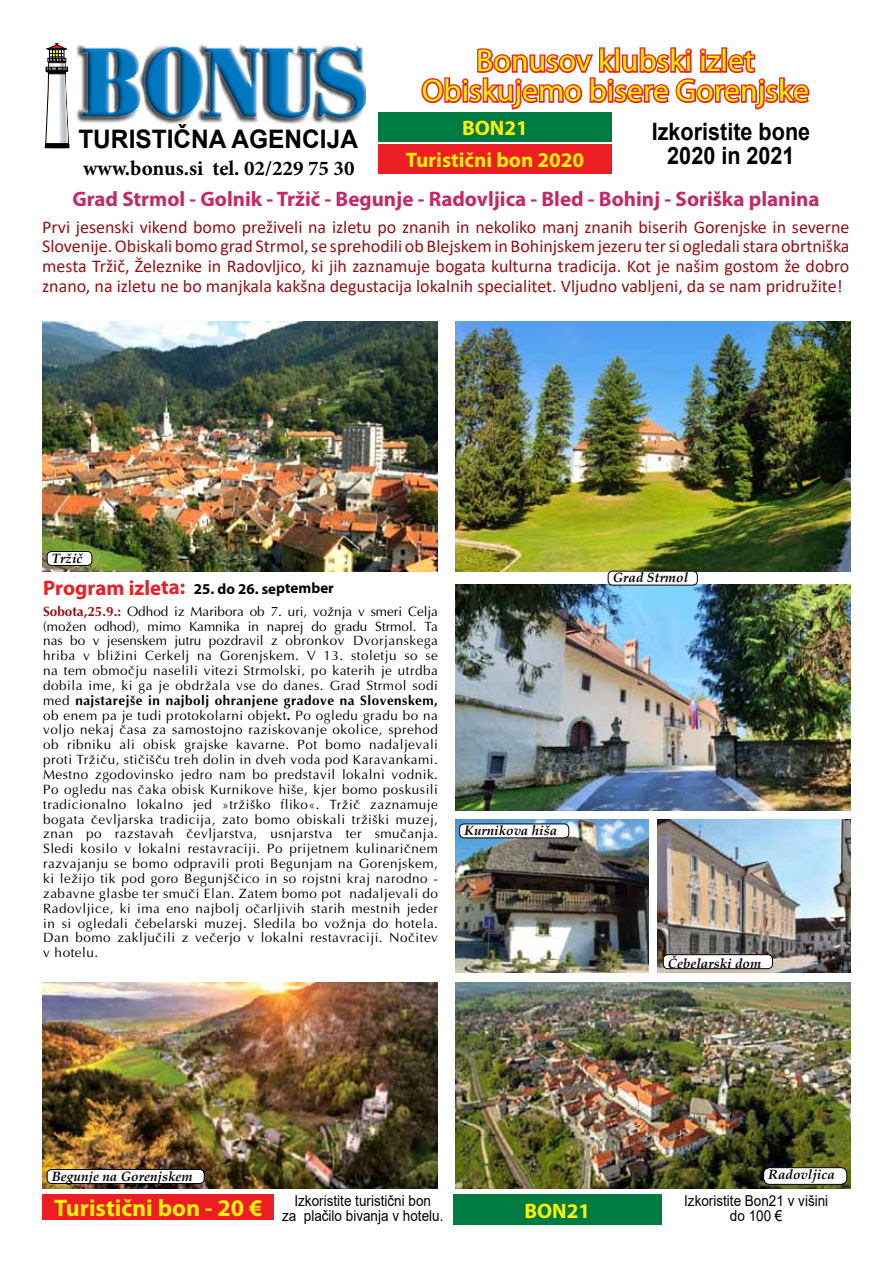
<style>
.page{position:relative;width:893px;height:1263px;background:#fff}
.page>*{position:absolute;margin:0;border:0;box-sizing:border-box;transform-origin:0 0}
.t1{font:31.5px/30px "Myriad Pro";letter-spacing:.005em;color:#fff200;text-align:center}
.t2{font:700 25.5px "Arial";color:#000;scale:.96 1}
.t3{font:700 24px/24px "Arial";color:#000;text-align:center;scale:.9 1}
.t4{font:700 21px "Myriad Pro";color:#c52768}
.t5{font:700 21px "Myriad Pro";color:#fff200}
.t6{font:700 21px "Minion Pro";color:#000}
.t7{font:18px/19.8px "Calibri";color:#971114;text-align:justify}
.t8{font:15px/15px "Arial";color:#000;scale:.9 1}
.t9{font:700 15px "Myriad Pro";color:#000}
.t10{font:13.5px/14.9px "Ottawa";letter-spacing:.035em;color:#000;text-align:justify}
.t11{font:italic 700 13.5px "Palatino Linotype";color:#000}
.s1{font-size:21px;color:#ed1d24}
.s2{font-weight:700;color:#971114}
.s3{font-weight:700}
</style>
<div class="page">
<img style="left:455px;top:819px;width:194px;height:153px">
<img style="left:657px;top:819px;width:194px;height:153px">
<img style="left:455px;top:982px;width:396px;height:206px">
<div style="left:128px;top:578px;width:7px;height:7px;border:3px solid #fff;border-radius:50%"></div>
<svg style="left:132px;top:578px;width:3px;height:7px"></svg>
<div style="left:179px;top:582px;width:7px;height:7px;border:3px solid #fff;border-radius:50%"></div>
<div style="left:180px;top:589px;width:6px;height:7px;border:3px solid #fff;border-radius:50%"></div>
<div style="left:460px;top:824px;width:109px;height:14px;background:#fff;border-radius:5px"></div>
<div style="left:459px;top:823px;width:110px;height:15px;border:1px solid #000;border-radius:5px"></div>
<div style="left:764px;top:1168px;width:83px;height:16px;background:#fff;border-radius:6px"></div>
<div style="left:763px;top:1167px;width:84px;height:18px;border:1px solid #000;border-radius:6px"></div>
<div style="left:43px;top:1195px;width:231px;height:25px;background:#ed1d24"></div>
<div style="left:453px;top:1195px;width:209px;height:30px;background:#007b41"></div>
<svg style="left:420px;top:47px;width:390px;height:127px"></svg>
<img style="left:77px;top:40px;width:289px;height:84px">
<svg style="left:45px;top:44px;width:24px;height:104px"></svg>
<div style="left:378px;top:112px;width:233px;height:30px;background:#007b41"></div>
<div style="left:378px;top:145px;width:233px;height:29px;background:#ed1d24"></div>
<img style="left:43px;top:321px;width:395px;height:251px">
<img style="left:455px;top:321px;width:395px;height:251px">
<img style="left:455px;top:584px;width:396px;height:226px">
<img style="left:43px;top:982px;width:395px;height:206px">
<div style="left:47px;top:1169px;width:157px;height:14px;background:#fff;border-radius:5px"></div>
<div style="left:47px;top:1169px;width:158px;height:15px;border:1px solid #000;border-radius:5px"></div>
<div style="left:608px;top:571px;width:90px;height:14px;border:1px solid #000;border-radius:5px"></div>
<div style="left:47px;top:551px;width:45px;height:14px;background:#fff;border-radius:5px"></div>
<div style="left:47px;top:551px;width:45px;height:15px;border:1px solid #000;border-radius:5px"></div>
<div style="left:663px;top:955px;width:109px;height:14px;background:#fff;border-radius:5px"></div>
<div style="left:663px;top:954px;width:110px;height:15px;border:1px solid #000;border-radius:5px"></div>
<h1 class="t1" style="left:422px;top:45px;width:389px">Bonusov klubski izlet<br>Obiskujemo bisere Gorenjske</h1>
<h2 class="t2" style="left:78px;top:121px;width:293px">TURISTIČNA AGENCIJA</h2>
<h3 class="t5" style="left:462px;top:114px;width:67px">BON21</h3>
<h3 class="t3" style="left:652px;top:119px;width:178px">Izkoristite bone<br>2020 in 2021</h3>
<h3 class="t5" style="left:406px;top:147px;width:180px">Turistični bon 2020</h3>
<h3 class="t6" style="left:83px;top:153px;width:273px">www.bonus.si tel. 02/229 75 30</h3>
<h3 class="t4" style="left:72px;top:185px;width:749px">Grad Strmol - Golnik - Tržič - Begunje - Radovljica - Bled - Bohinj - Soriška planina</h3>
<p class="t7" style="left:42px;top:216px;width:809px">Prvi jesenski vikend bomo preživeli na izletu po znanih in nekoliko manj znanih biserih Gorenjske in severne Slovenije. Obiskali bomo grad Strmol, se sprehodili ob Blejskem in Bohinjskem jezeru ter si ogledali stara obrtniška mesta Tržič, Železnike in Radovljico, ki jih zaznamuje bogata kulturna tradicija. Kot je našim gostom že dobro znano, na izletu ne bo manjkala kakšna degustacija lokalnih specialitet. Vljudno vabljeni, da se nam pridružite!</p>
<p class="t11" style="left:52px;top:548px;width:32px">Tržič</p>
<p class="t9" style="left:43px;top:582px;width:292px;rotate:-1deg"><span class="s1">Program izleta:</span> 25. do 26. september</p>
<p class="t10" style="left:43px;top:604px;width:396px"><span class="s2">Sobota,25.9.:</span> Odhod iz Maribora ob 7. uri, vožnja v smeri Celja (možen odhod), mimo Kamnika in naprej do gradu Strmol. Ta nas bo v jesenskem jutru pozdravil z obronkov Dvorjanskega hriba v bližini Cerkelj na Gorenjskem. V 13. stoletju so se na tem območju naselili vitezi Strmolski, po katerih je utrdba dobila ime, ki ga je obdržala vse do danes. Grad Strmol sodi med <span class="s3">najstarejše in najbolj ohranjene gradove na Slovenskem, </span>ob enem pa je tudi protokolarni objekt<span class="s3">.</span> Po ogledu gradu bo na voljo nekaj časa za samostojno raziskovanje okolice, sprehod ob ribniku ali obisk grajske kavarne. Pot bomo nadaljevali proti Tržiču, stičišču treh dolin in dveh voda pod Karavankami.<br>Mestno zgodovinsko jedro nam bo predstavil lokalni vodnik.<br>Po ogledu nas čaka obisk Kurnikove hiše, kjer bomo poskusili tradicionalno lokalno jed »tržiško fliko«. Tržič zaznamuje bogata čevljarska tradicija, zato bomo obiskali tržiški muzej, znan po razstavah čevljarstva, usnjarstva ter smučanja.<br>Sledi kosilo v lokalni restavraciji. Po prijetnem kulinaričnem razvajanju se bomo odpravili proti Begunjam na Gorenjskem, ki ležijo tik pod goro Begunjščico in so rojstni kraj narodno - zabavne glasbe ter smuči Elan. Zatem bomo pot nadaljevali do Radovljice, ki ima eno najbolj očarljivih starih mestnih jeder in si ogledali čebelarski muzej. Sledila bo vožnja do hotela.<br>Dan bomo zaključili z večerjo v lokalni restavraciji. Nočitev v hotelu.</p>
<p class="t11" style="left:464px;top:821px;width:95px">Kurnikova hiša</p>
<p class="t11" style="left:613px;top:568px;width:77px">Grad Strmol</p>
<p class="t11" style="left:668px;top:954px;width:95px">Čebelarski dom</p>
<p class="t11" style="left:52px;top:1166px;width:143px">Begunje na Gorenjskem</p>
<p class="t11" style="left:768px;top:1165px;width:68px">Radovljica</p>
<p class="t8" style="left:54px;top:1193px;width:434px;text-indent:240px">Izkoristite turistični bon<br><sup>Turistični</sup> <sup>bon</sup> <sup>-</sup> <sup>20</sup> <sup>€</sup> za plačilo bivanja v hotelu.</p>
<h3 class="t5" style="left:524px;top:1197px;width:67px">BON21</h3>
<p class="t8" style="left:684px;top:1193px;width:162px;text-align:center">Izkoristite Bon21 v višini do 100 €</p>
</div>
